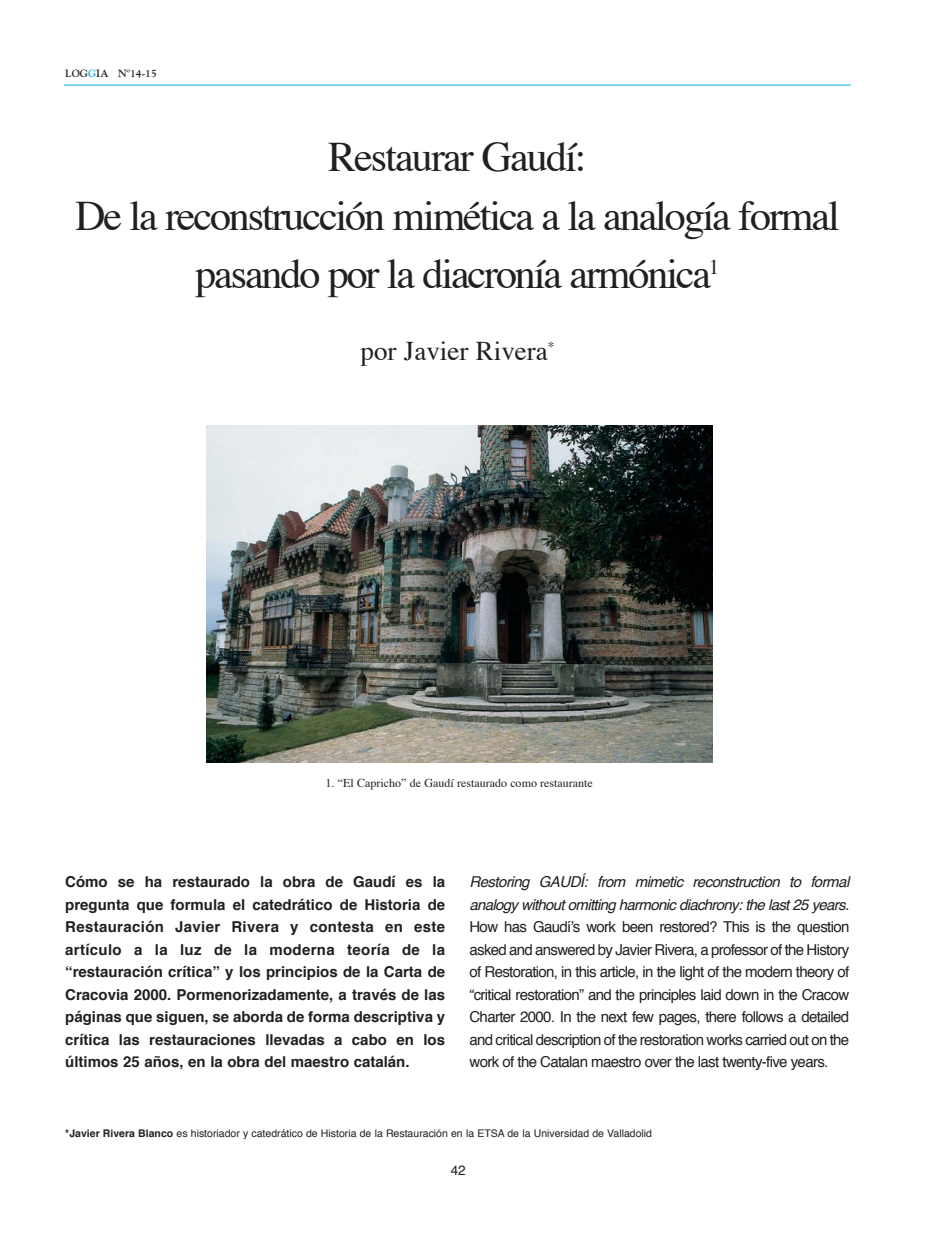
<style>
.page{position:relative;width:936px;height:1234px;background:#fff}
.page>*{position:absolute;margin:0;border:0;box-sizing:border-box;transform-origin:0 0}
.t1{font:42px/58.5px "Times";letter-spacing:-.05em;color:#231f20;text-align:center}
.t2{font:27px "Times";color:#231f20}
.t3{font:15px/22.5px "Helvetica";letter-spacing:-.045em;color:#231f20;text-align:justify}
.t4{font:700 15px/22.5px "Helvetica";color:#231f20;text-align:justify}
.t5{font:italic 15px/22.5px "Helvetica";letter-spacing:-.045em;color:#231f20}
.t6{font:13.5px "Helvetica";color:#231f20}
.t7{font:12px "Times";color:#231f20}
.t8{font:10.5px "Helvetica";color:#231f20}
.t9{font:700 10.5px "Goudy";color:#231f20}
.s1{color:#00aeef}
.s2{font-weight:700}
</style>
<div class="page">
<hr style="left:64px;top:85px;width:786px;height:1px;background:#00aeef">
<img style="left:206px;top:426px;width:506px;height:335px">
<p class="t9" style="left:65px;top:69px;width:93px">LOG<span class="s1">G</span>IA Nº14-15</p>
<h1 class="t1" style="left:75px;top:131px;width:766px">Restaurar Gaudí:<br>De la reconstrucción mimética a la analogía formal pasando por la diacronía armónica<sup>1</sup></h1>
<h2 class="t2" style="left:360px;top:340px;width:196px">por Javier Rivera<sup>*</sup></h2>
<p class="t7" style="left:325px;top:777px;width:269px">1. “El Capricho” de Gaudí restaurado como restaurante</p>
<p class="t4" style="left:65px;top:871px;width:381px">Cómo se ha restaurado la obra de Gaudí es la pregunta que formula el catedrático de Historia de Restauración Javier Rivera y contesta en este artículo a la luz de la moderna teoría de la “restauración crítica” y los principios de la Carta de Cracovia 2000. Pormenorizadamente, a través de las páginas que siguen, se aborda de forma descriptiva y crítica las restauraciones llevadas a cabo en los últimos 25 años, en la obra del maestro catalán.</p>
<p class="t5" style="left:469px;top:871px;width:381px">Restoring GAUDÍ: from mimetic reconstruction to formal analogy without omitting harmonic diachrony: the last 25 years.</p>
<p class="t3" style="left:469px;top:916px;width:381px">How has Gaudíʼs work been restored? This is the question asked and answered by Javier Rivera, a professor of the History of Restoration, in this article, in the light of the modern theory of “critical restoration” and the principles laid down in the Cracow Charter 2000. In the next few pages, there follows a detailed and critical description of the restoration works carried out on the work of the Catalan maestro over the last twenty-five years.</p>
<p class="t8" style="left:65px;top:1128px;width:588px"><span class="s2">*Javier Rivera Blanco</span> es historiador y catedrático de Historia de la Restauración en la ETSA de la Universidad de Valladolid</p>
<p class="t6" style="left:451px;top:1164px;width:17px">42</p>
</div>
